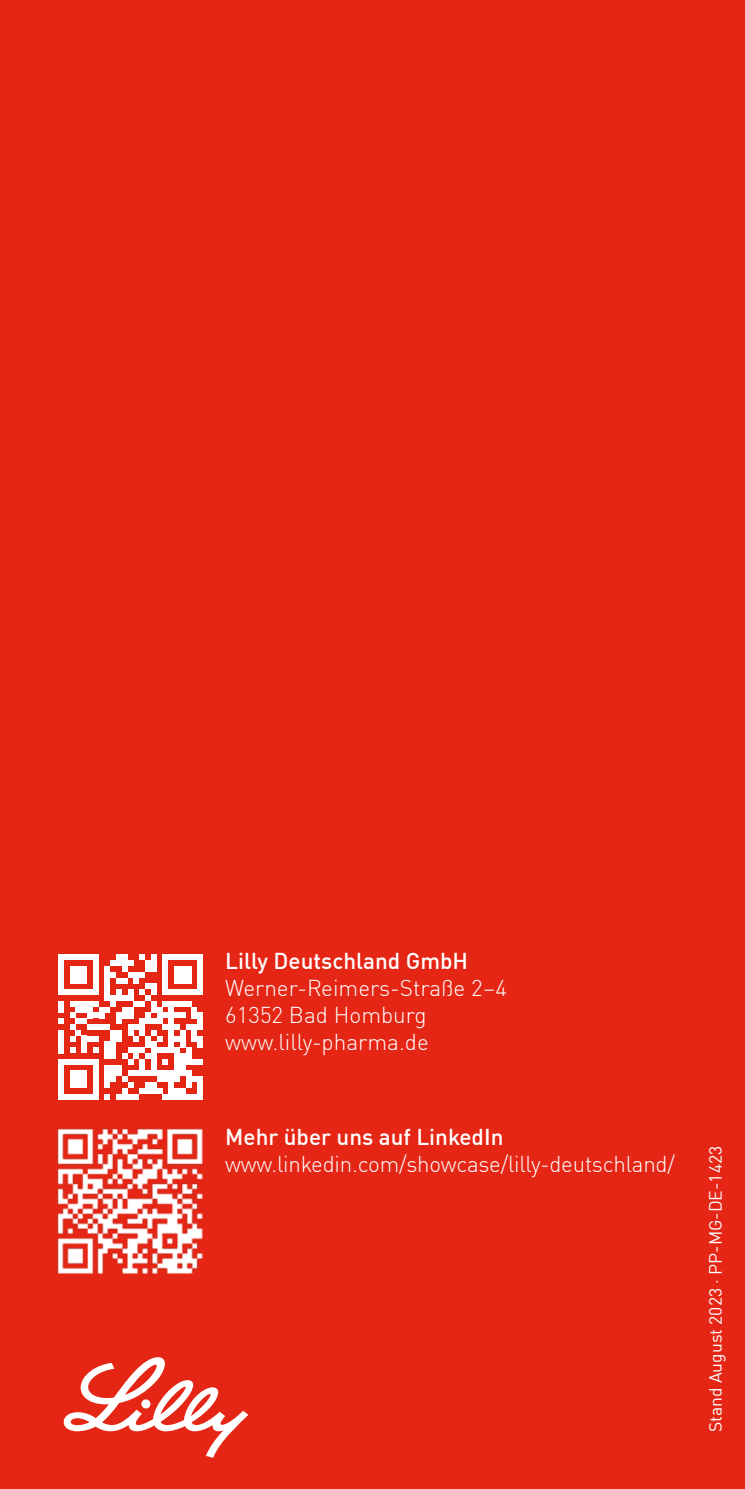
<style>
.page{position:relative;width:745px;height:1489px;background:#fff}
.page>*{position:absolute;margin:0;border:0;box-sizing:border-box;transform-origin:0 0}
.t1{font:300 22.5px/27px "DIN Pro";letter-spacing:-.01em;color:#fff}
.t2{font:500 22.5px "DIN Pro";color:#fff}
.t3{font:17.5px "DIN Pro";color:#fff}
</style>
<div class="page">
<div style="left:0;top:0;width:744px;height:1488px;background:#e52615"></div>
<svg style="left:64px;top:1357px;width:184px;height:100px"></svg>
<img style="left:57px;top:1128px;width:146px;height:145px">
<div style="left:58px;top:1029px;width:6px;height:24px;background:#fff"></div>
<div style="left:58px;top:1058px;width:6px;height:12px;background:#fff"></div>
<div style="left:58px;top:1070px;width:6px;height:17px;background:#fff"></div>
<div style="left:58px;top:1087px;width:6px;height:12px;background:#fff"></div>
<div style="left:81px;top:1035px;width:6px;height:18px;background:#fff"></div>
<div style="left:104px;top:1041px;width:6px;height:12px;background:#fff"></div>
<div style="left:110px;top:1029px;width:6px;height:24px;background:#fff"></div>
<div style="left:145px;top:1035px;width:6px;height:12px;background:#fff"></div>
<div style="left:151px;top:1041px;width:5px;height:12px;background:#fff"></div>
<svg style="left:64px;top:1047px;width:104px;height:52px"></svg>
<div style="left:168px;top:1018px;width:6px;height:35px;background:#fff"></div>
<div style="left:168px;top:1070px;width:6px;height:17px;background:#fff"></div>
<div style="left:168px;top:1087px;width:6px;height:12px;background:#fff"></div>
<div style="left:174px;top:1053px;width:6px;height:17px;background:#fff"></div>
<div style="left:174px;top:1070px;width:6px;height:12px;background:#fff"></div>
<div style="left:174px;top:1087px;width:6px;height:12px;background:#fff"></div>
<div style="left:180px;top:1029px;width:5px;height:18px;background:#fff"></div>
<div style="left:180px;top:1053px;width:5px;height:17px;background:#fff"></div>
<svg style="left:180px;top:1070px;width:5px;height:6px"></svg>
<div style="left:180px;top:1087px;width:5px;height:12px;background:#fff"></div>
<div style="left:185px;top:1070px;width:6px;height:17px;background:#fff"></div>
<svg style="left:191px;top:1076px;width:6px;height:6px"></svg>
<svg style="left:185px;top:1093px;width:12px;height:6px"></svg>
<svg style="left:58px;top:954px;width:145px;height:87px"></svg>
<div style="left:197px;top:1018px;width:6px;height:11px;background:#fff"></div>
<div style="left:197px;top:1035px;width:6px;height:12px;background:#fff"></div>
<svg style="left:174px;top:1047px;width:29px;height:17px"></svg>
<div style="left:197px;top:1076px;width:6px;height:11px;background:#fff"></div>
<div style="left:197px;top:1087px;width:6px;height:12px;background:#fff"></div>
<p class="t2" style="left:225px;top:943px;width:244px">Lilly Deutschland GmbH</p>
<p class="t1" style="left:225px;top:972px;width:283px">Werner-Reimers-Straße 2–4<br>61352 Bad Homburg www.lilly-pharma.de</p>
<p class="t2" style="left:225px;top:1119px;width:279px">Mehr über uns auf LinkedIn</p>
<p class="t1" style="left:225px;top:1148px;width:451px">www.linkedin.com/showcase/lilly-deutschland/</p>
<p class="t3" style="left:701px;top:1431px;width:288px;rotate:-90deg">Stand August 2023 · PP-MG-DE-1423</p>
</div>
